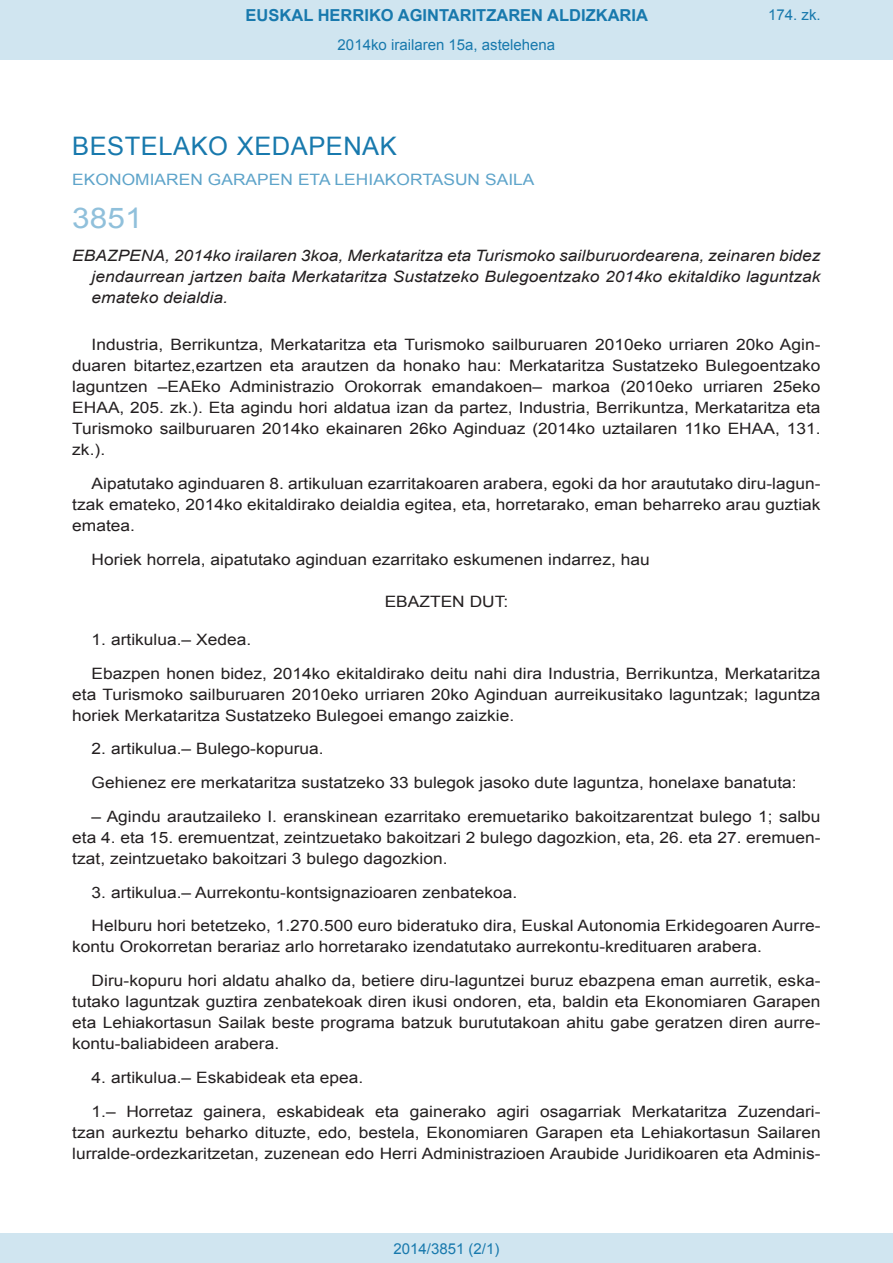
<style>
.page{position:relative;width:893px;height:1263px;background:#fff}
.page>*{position:absolute;margin:0;border:0;box-sizing:border-box;transform-origin:0 0}
.BOPVOrden{font:28.5px "Arial";color:#90c0db;scale:1.11 1}
.BOPVSeccion{font:25.5px "Arial";letter-spacing:.02em;color:#1879ad}
.t1{font:700 16.5px "Arial";color:#1879ad}
.BOPVDetalle{font:15.6px/21px "Arial";color:#231f20;text-align:justify;scale:1.11 1}
.BOPVTitulo{font:italic 15.6px/21px "Arial";color:#231f20;text-align:justify;scale:1.11 1}
.BOPVOrganismo{font:15.6px "Arial";letter-spacing:.005em;color:#5ea4ca;scale:1.11 1}
.BOPVClave{font:15.6px "Arial";color:#231f20;scale:1.11 1}
.Paginacion_Centro{font:15px "Arial";color:#1879ad}
</style>
<div class="page">
<div style="left:0;top:0;width:893px;height:60px;background:#d0e5f0"></div>
<div style="left:0;top:1233px;width:893px;height:30px;background:#d0e5f0"></div>
<p class="t1" style="left:246px;top:4px;width:404px">EUSKAL HERRIKO AGINTARITZAREN ALDIZKARIA</p>
<p class="Paginacion_Centro" style="left:338px;top:35px;width:219px">2014ko irailaren 15a, astelehena</p>
<p class="Paginacion_Centro" style="left:768px;top:5px;width:54px">174. zk.</p>
<p class="BOPVSeccion" style="left:72px;top:129px;width:326px">BESTELAKO XEDAPENAK</p>
<p class="BOPVOrganismo" style="left:72px;top:169px;width:418px">EKONOMIAREN GARAPEN ETA LEHIAKORTASUN SAILA</p>
<p class="BOPVOrden" style="left:72px;top:199px;width:65px">3851</p>
<p class="BOPVTitulo" style="left:92px;top:246px;width:658px;text-indent:-19px">EBAZPENA, 2014ko irailaren 3koa, Merkataritza eta Turismoko sailburuordearena, zeinaren bidez jendaurrean jartzen baita Merkataritza Sustatzeko Bulegoentzako 2014ko ekitaldiko laguntzak emateko deialdia.</p>
<p class="BOPVDetalle" style="left:72px;top:334px;width:676px;text-indent:19px">Industria, Berrikuntza, Merkataritza eta Turismoko sailburuaren 2010eko urriaren 20ko Agin&shy;duaren bitartez,ezartzen eta arautzen da honako hau: Merkataritza Sustatzeko Bulegoentzako laguntzen –EAEko Administrazio Orokorrak emandakoen– markoa (2010eko urriaren 25eko EHAA, 205. zk.). Eta agindu hori aldatua izan da partez, Industria, Berrikuntza, Merkataritza eta Turismoko sailburuaren 2014ko ekainaren 26ko Aginduaz (2014ko uztailaren 11ko EHAA, 131. zk.).</p>
<p class="BOPVDetalle" style="left:72px;top:473px;width:676px;text-indent:19px">Aipatutako aginduaren 8. artikuluan ezarritakoaren arabera, egoki da hor araututako diru-lagun&shy;tzak emateko, 2014ko ekitaldirako deialdia egitea, eta, horretarako, eman beharreko arau guztiak ematea.</p>
<p class="BOPVDetalle" style="left:92px;top:549px;width:504px">Horiek horrela, aipatutako aginduan ezarritako eskumenen indarrez, hau</p>
<p class="BOPVClave" style="left:385px;top:591px;width:113px">EBAZTEN DUT:</p>
<p class="BOPVDetalle" style="left:92px;top:629px;width:145px">1. artikulua.– Xedea.</p>
<p class="BOPVDetalle" style="left:72px;top:663px;width:676px;text-indent:19px">Ebazpen honen bidez, 2014ko ekitaldirako deitu nahi dira Industria, Berrikuntza, Merkataritza eta Turismoko sailburuaren 2010eko urriaren 20ko Aginduan aurreikusitako laguntzak; laguntza horiek Merkataritza Sustatzeko Bulegoei emango zaizkie.</p>
<p class="BOPVDetalle" style="left:92px;top:738px;width:211px">2. artikulua.– Bulego-kopurua.</p>
<p class="BOPVDetalle" style="left:92px;top:772px;width:637px">Gehienez ere merkataritza sustatzeko 33 bulegok jasoko dute laguntza, honelaxe banatuta:</p>
<p class="BOPVDetalle" style="left:72px;top:806px;width:676px;text-indent:19px">– Agindu arautzaileko I. eranskinean ezarritako eremuetariko bakoitzarentzat bulego 1; salbu eta 4. eta 15. eremuentzat, zeintzuetako bakoitzari 2 bulego dagozkion, eta, 26. eta 27. eremuen&shy;tzat, zeintzuetako bakoitzari 3 bulego dagozkion.</p>
<p class="BOPVDetalle" style="left:92px;top:882px;width:385px">3. artikulua.– Aurrekontu-kontsignazioaren zenbatekoa.</p>
<p class="BOPVDetalle" style="left:72px;top:915px;width:676px;text-indent:19px">Helburu hori betetzeko, 1.270.500 euro bideratuko dira, Euskal Autonomia Erkidegoaren Aurre&shy;kontu Orokorretan berariaz arlo horretarako izendatutako aurrekontu-kredituaren arabera.</p>
<p class="BOPVDetalle" style="left:72px;top:970px;width:676px;text-indent:19px">Diru-kopuru hori aldatu ahalko da, betiere diru-laguntzei buruz ebazpena eman aurretik, eska&shy;tutako laguntzak guztira zenbatekoak diren ikusi ondoren, eta, baldin eta Ekonomiaren Garapen eta Lehiakortasun Sailak beste programa batzuk burututakoan ahitu gabe geratzen diren aurre&shy;kontu-baliabideen arabera.</p>
<p class="BOPVDetalle" style="left:92px;top:1067px;width:246px">4. artikulua.– Eskabideak eta epea.</p>
<p class="BOPVDetalle" style="left:72px;top:1101px;width:676px;text-indent:19px">1.– Horretaz gainera, eskabideak eta gainerako agiri osagarriak Merkataritza Zuzendari&shy;tzan aurkeztu beharko dituzte, edo, bestela, Ekonomiaren Garapen eta Lehiakortasun Sailaren lurralde-ordezkaritzetan, zuzenean edo Herri Administrazioen Araubide Juridikoaren eta Adminis-</p>
<p class="Paginacion_Centro" style="left:393px;top:1238px;width:107px">2014/3851 (2/1)</p>
</div>
